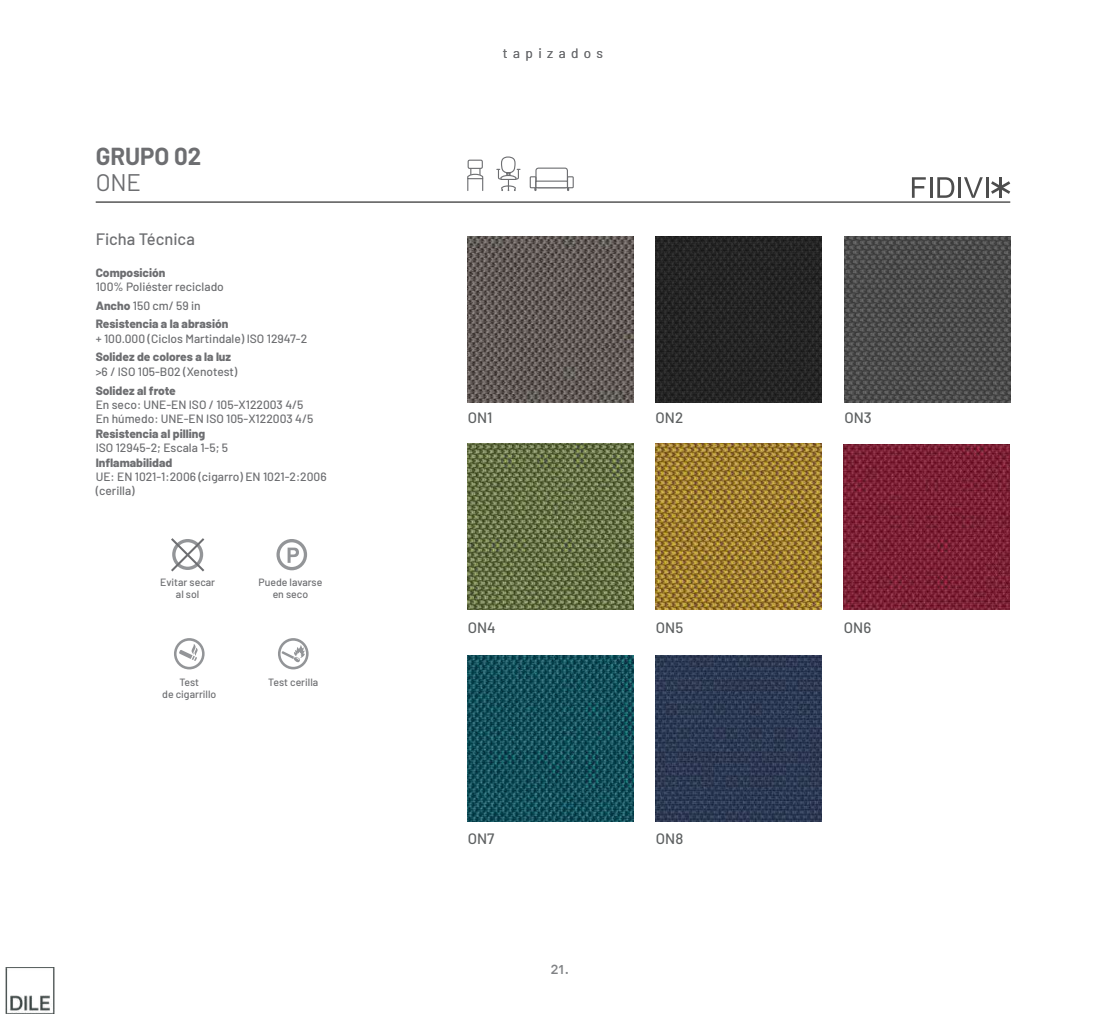
<style>
.page{position:relative;width:1106px;height:1021px;background:#fff}
.page>*{position:absolute;margin:0;border:0;box-sizing:border-box;transform-origin:0 0}
.t1{font:700 24px "Barlow";color:#6d6e71}
.t2{font:24px "Barlow";color:#6d6e71}
.t3{font:500 16.5px "Barlow";color:#6d6e71}
.t4{font:500 15px "Barlow";color:#5d6061}
.t5{font:15px "DIN Medium Alternate";color:#808285}
.t6{font:13.5px "Barlow";letter-spacing:.4em;color:#6d6e71}
.t7{font:500 12px/18.6px "Barlow";color:#6d6e71}
.t8{font:800 12px "Barlow";color:#6d6e71}
.t9{font:500 10.5px/12px "Barlow";color:#6d6e71;text-align:center}
.s1{font-weight:800}
</style>
<div class="page">
<img style="left:467px;top:236px;width:166px;height:166px">
<img style="left:655px;top:236px;width:166px;height:166px">
<img style="left:844px;top:236px;width:166px;height:166px">
<img style="left:467px;top:444px;width:166px;height:165px">
<img style="left:656px;top:444px;width:165px;height:165px">
<img style="left:844px;top:444px;width:165px;height:166px">
<img style="left:467px;top:655px;width:166px;height:166px">
<img style="left:656px;top:655px;width:165px;height:166px">
<hr style="left:96px;top:202px;width:914px;height:1px;background:#000">
<svg style="left:497px;top:156px;width:23px;height:35px"></svg>
<div style="left:535px;top:167px;width:33px;height:21px;border:1px solid #6d6e71;border-radius:3px"></div>
<div style="left:567px;top:176px;width:7px;height:12px;border:1px solid #6d6e71"></div>
<div style="left:529px;top:176px;width:7px;height:12px;border:1px solid #6d6e71"></div>
<div style="left:535px;top:180px;width:33px;height:8px;background:#fff;border:1px solid #6d6e71"></div>
<svg style="left:467px;top:169px;width:17px;height:21px"></svg>
<div style="left:467px;top:160px;width:16px;height:9px;border:1px solid #6d6e71"></div>
<svg style="left:171px;top:538px;width:33px;height:33px"></svg>
<svg style="left:912px;top:177px;width:13px;height:21px"></svg>
<hr style="left:929px;top:177px;width:3px;height:21px;background:#000">
<svg style="left:937px;top:177px;width:17px;height:21px"></svg>
<hr style="left:958px;top:177px;width:3px;height:21px;background:#000">
<svg style="left:964px;top:177px;width:18px;height:21px"></svg>
<hr style="left:985px;top:177px;width:3px;height:21px;background:#000">
<hr style="left:999px;top:177px;width:3px;height:21px;background:#000">
<svg style="left:991px;top:181px;width:19px;height:13px"></svg>
<svg style="left:174px;top:638px;width:31px;height:31px"></svg>
<svg style="left:278px;top:638px;width:30px;height:31px"></svg>
<svg style="left:276px;top:539px;width:31px;height:31px"></svg>
<img style="left:6px;top:967px;width:48px;height:46px">
<h1 class="t1" style="left:96px;top:139px;width:107px">GRUPO 02</h1>
<h1 class="t2" style="left:96px;top:165px;width:47px">ONE</h1>
<h2 class="t3" style="left:96px;top:227px;width:101px">Ficha Técnica</h2>
<p class="t8" style="left:96px;top:263px;width:71px">Composición</p>
<p class="t7" style="left:96px;top:276px;width:134px">100% Poliéster reciclado<br><span class="s1">Ancho</span> 150 cm/ 59 in<br><span class="s1">Resistencia a la abrasión</span></p>
<p class="t7" style="left:96px;top:328px;width:213px">+ 100.000 (Ciclos Martindale) ISO 12947-2</p>
<p class="t8" style="left:96px;top:348px;width:137px">Solidez de colores a la luz</p>
<p class="t7" style="left:96px;top:361px;width:143px">&gt;6 / ISO 105-B02 (Xenotest)</p>
<p class="t8" style="left:96px;top:381px;width:82px">Solidez al frote</p>
<p class="t7" style="left:96px;top:396px;width:219px;line-height:14.4px">En seco: UNE-EN ISO / 105-X122003 4/5<br>En húmedo: UNE-EN ISO 105-X122003 4/5</p>
<p class="t8" style="left:96px;top:424px;width:111px">Resistencia al pilling</p>
<p class="t7" style="left:96px;top:437px;width:134px">ISO 12945-2; Escala 1-5; 5</p>
<p class="t8" style="left:96px;top:453px;width:78px">Inflamabilidad</p>
<p class="t7" style="left:96px;top:468px;width:232px;line-height:14.4px">UE: EN 1021-1:2006 (cigarro) EN 1021-2:2006 (cerilla)</p>
<p class="t9" style="left:160px;top:576px;width:56px">Evitar secar al sol</p>
<p class="t9" style="left:258px;top:575px;width:65px">Puede lavarse en seco</p>
<p class="t9" style="left:162px;top:675px;width:56px">Test<br>de cigarrillo</p>
<p class="t9" style="left:268px;top:675px;width:51px">Test cerilla</p>
<p class="t6" style="left:503px;top:43px;width:102px">tapizados</p>
<p class="t4" style="left:467px;top:406px;width:26px">ON1</p>
<p class="t4" style="left:655px;top:406px;width:29px">ON2</p>
<p class="t4" style="left:467px;top:616px;width:29px">ON4</p>
<p class="t4" style="left:656px;top:616px;width:29px">ON5</p>
<p class="t4" style="left:467px;top:827px;width:28px">ON7</p>
<p class="t4" style="left:656px;top:827px;width:29px">ON8</p>
<p class="t5" style="left:550px;top:958px;width:20px">21.</p>
<p class="t4" style="left:844px;top:406px;width:29px">ON3</p>
<p class="t4" style="left:844px;top:616px;width:29px">ON6</p>
</div>
